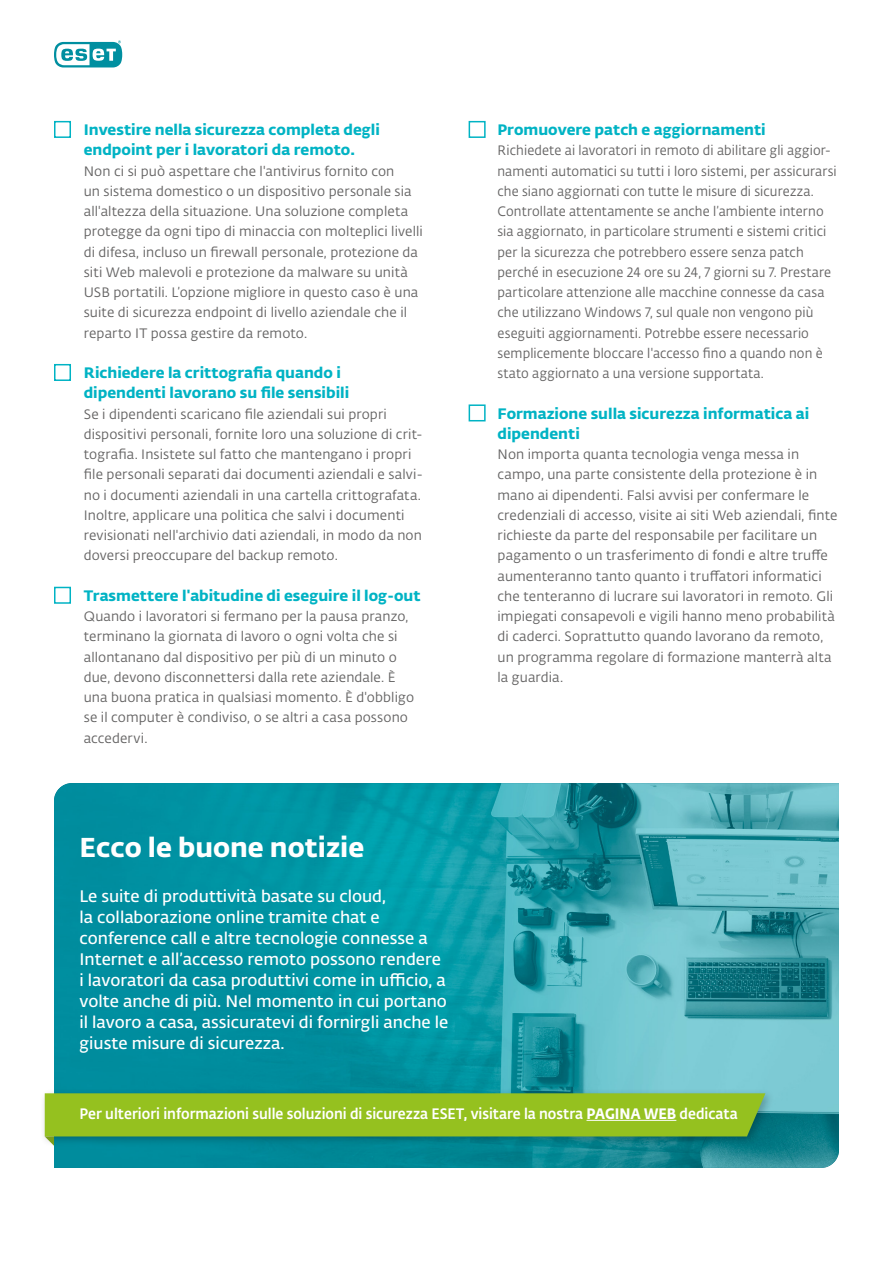
<style>
.page{position:relative;width:893px;height:1263px;background:#fff}
.page>*{position:absolute;margin:0;border:0;box-sizing:border-box;transform-origin:0 0}
.t1{font:27px "Fedra Sans Alt Pro Bold LF";color:#fff}
.t2{font:16.5px/21px "Fedra Sans Alt Pro Demi LF";color:#fff}
.t3{font:15px/20.2px "Fedra Sans Alt Pro Bold LF";color:#00b3c4}
.t4{font:15px "Fedra Sans Alt Pro Med LF";color:#fff;scale:.92 1}
.t5{font:13.5px/20.2px "Fedra Sans Alt Pro Book LF";letter-spacing:.01em;color:#646363}
.t6{font:13.5px/20.2px "Fedra Sans Alt Pro Book LF";letter-spacing:.01em;color:#646363;scale:.95 1}
.s1{font-family:"Fedra Sans Alt Pro Bold LF"}
</style>
<div class="page">
<svg style="left:54px;top:41px;width:68px;height:26px"></svg>
<div style="left:54px;top:121px;width:17px;height:17px;background:#fff;border:2px solid #00b3c4"></div>
<div style="left:469px;top:121px;width:17px;height:17px;background:#fff;border:2px solid #00b3c4"></div>
<div style="left:469px;top:404px;width:17px;height:17px;background:#fff;border:2px solid #00b3c4"></div>
<div style="left:54px;top:364px;width:17px;height:17px;background:#fff;border:2px solid #00b3c4"></div>
<div style="left:54px;top:587px;width:17px;height:17px;background:#fff;border:2px solid #00b3c4"></div>
<img style="left:54px;top:783px;width:785px;height:385px">
<div style="left:39px;top:1088px;width:736px;height:60px;background:#000;opacity:.25"></div>
<svg style="left:45px;top:1093px;width:720px;height:53px;background:#7ab333"></svg>
<p class="t3" style="left:84px;top:118px;width:298px">Investire nella sicurezza completa degli endpoint per i lavoratori da remoto.</p>
<p class="t5" style="left:84px;top:160px;width:341px">Non ci si può aspettare che l'antivirus fornito con<br>un sistema domestico o un dispositivo personale sia all'altezza della situazione. Una soluzione completa protegge da ogni tipo di minaccia con molteplici livelli di difesa, incluso un firewall personale, protezione da siti Web malevoli e protezione da malware su unità USB portatili. L’opzione migliore in questo caso è una suite di sicurezza endpoint di livello aziendale che il reparto IT possa gestire da remoto.</p>
<p class="t3" style="left:84px;top:361px;width:267px">Richiedere la crittografia quando i dipendenti lavorano su file sensibili</p>
<p class="t5" style="left:84px;top:403px;width:341px">Se i dipendenti scaricano file aziendali sui propri dispositivi personali, fornite loro una soluzione di crit&shy;tografia. Insistete sul fatto che mantengano i propri file personali separati dai documenti aziendali e salvi&shy;no i documenti aziendali in una cartella crittografata.<br>Inoltre, applicare una politica che salvi i documenti revisionati nell'archivio dati aziendali, in modo da non doversi preoccupare del backup remoto.</p>
<p class="t3" style="left:84px;top:584px;width:338px">Trasmettere l'abitudine di eseguire il log-out</p>
<p class="t5" style="left:84px;top:606px;width:332px">Quando i lavoratori si fermano per la pausa pranzo, terminano la giornata di lavoro o ogni volta che si allontanano dal dispositivo per più di un minuto o due, devono disconnettersi dalla rete aziendale. È una buona pratica in qualsiasi momento. È d'obbligo se il computer è condiviso, o se altri a casa possono accedervi.</p>
<h1 class="t1" style="left:80px;top:826px;width:286px">Ecco le buone notizie</h1>
<p class="t2" style="left:80px;top:885px;width:370px">Le suite di produttività basate su cloud,<br>la collaborazione online tramite chat e conference call e altre tecnologie connesse a Internet e all’accesso remoto possono rendere i lavoratori da casa produttivi come in ufficio, a volte anche di più. Nel momento in cui portano il lavoro a casa, assicuratevi di fornirgli anche le giuste misure di sicurezza.</p>
<p class="t3" style="left:497px;top:118px;width:270px">Promuovere patch e aggiornamenti</p>
<p class="t6" style="left:497px;top:140px;width:359px">Richiedete ai lavoratori in remoto di abilitare gli aggior&shy;namenti automatici su tutti i loro sistemi, per assicurarsi che siano aggiornati con tutte le misure di sicurezza.<br>Controllate attentamente se anche l’ambiente interno sia aggiornato, in particolare strumenti e sistemi critici per la sicurezza che potrebbero essere senza patch perché in esecuzione 24 ore su 24, 7 giorni su 7. Prestare particolare attenzione alle macchine connesse da casa che utilizzano Windows 7, sul quale non vengono più eseguiti aggiornamenti. Potrebbe essere necessario semplicemente bloccare l'accesso fino a quando non è stato aggiornato a una versione supportata.</p>
<p class="t3" style="left:497px;top:402px;width:313px">Formazione sulla sicurezza informatica ai dipendenti</p>
<p class="t5" style="left:497px;top:444px;width:342px">Non importa quanta tecnologia venga messa in campo, una parte consistente della protezione è in mano ai dipendenti. Falsi avvisi per confermare le credenziali di accesso, visite ai siti Web aziendali, finte richieste da parte del responsabile per facilitare un pagamento o un trasferimento di fondi e altre truffe aumenteranno tanto quanto i truffatori informatici che tenteranno di lucrare sui lavoratori in remoto. Gli impiegati consapevoli e vigili hanno meno probabilità di caderci. Soprattutto quando lavorano da remoto, un programma regolare di formazione manterrà alta la guardia.</p>
<p class="t4" style="left:80px;top:1102px;width:717px">Per ulteriori informazioni sulle soluzioni di sicurezza ESET, visitare la nostra <span class="s1">PAGINA WEB</span> dedicata</p>
</div>
